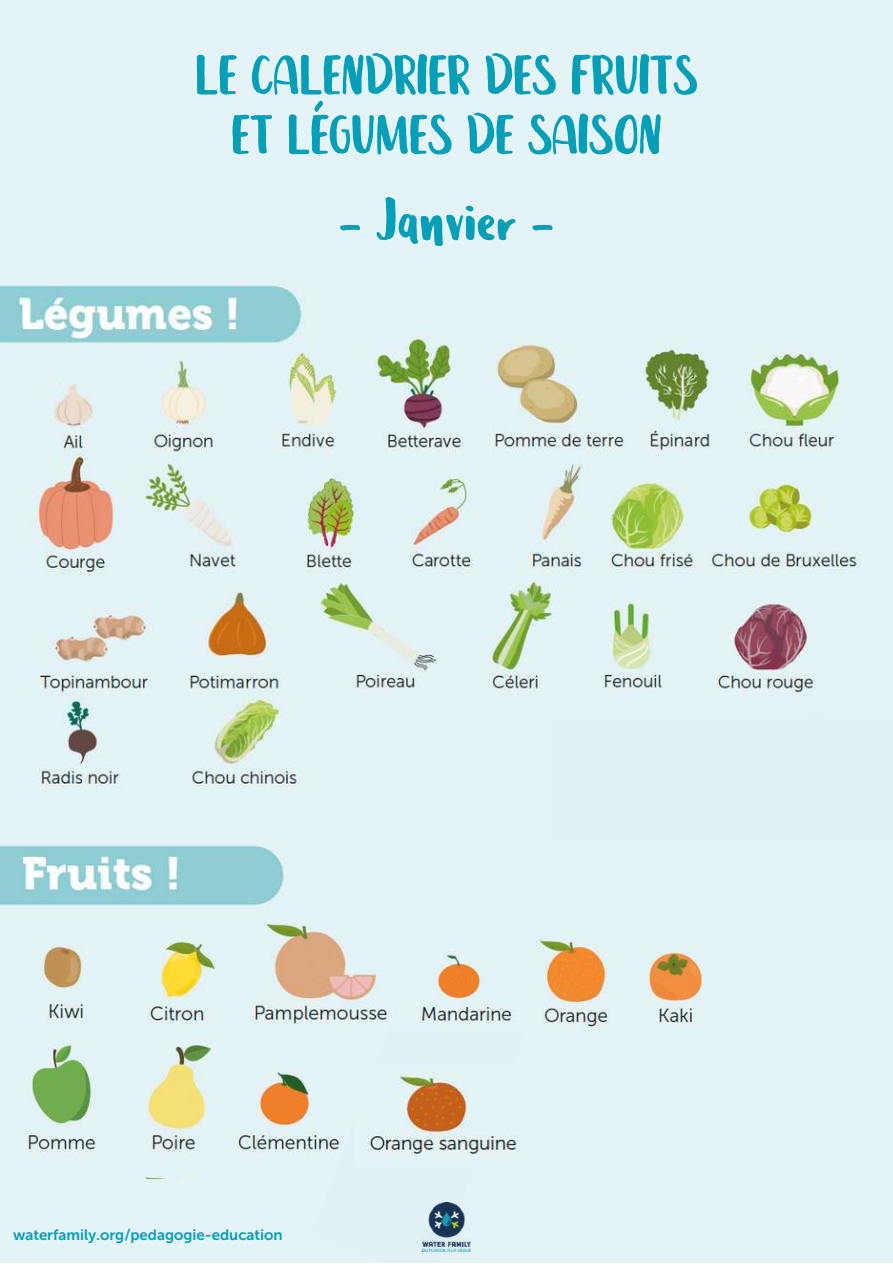
<style>
.page{position:relative;width:893px;height:1264px;background:#fff}
.page>*{position:absolute;margin:0;border:0;box-sizing:border-box;transform-origin:0 0}
.t1{font:60px "Leira";color:#079eb7}
.t2{font:54px/59.6px "Leira";color:#079eb7;text-align:center}
.t3{font:15px "Museo Sans 700";color:#079eb7}
</style>
<div class="page">
<div style="left:0;top:0;width:892px;height:1262px;background:#e4f3f6"></div>
<img style="left:0;top:285px;width:859px;height:503px">
<div style="left:553px;top:716px;width:339px;height:128px;background:#e2f1f6"></div>
<img style="left:27px;top:918px;width:284px;height:260px">
<svg style="left:311px;top:930px;width:160px;height:322px"></svg>
<img style="left:397px;top:930px;width:306px;height:101px">
<img style="left:355px;top:1066px;width:164px;height:98px">
<img style="left:0;top:845px;width:284px;height:61px">
<img style="left:422px;top:1202px;width:48px;height:49px">
<p class="t2" style="left:195px;top:49px;width:504px">LE CALENDRIER DES FRUITS<br>ET LÉGUMES DE SAISON</p>
<p class="t1" style="left:339px;top:179px;width:215px">- Janvier -</p>
<p class="t3" style="left:13px;top:1225px;width:271px">waterfamily.org/pedagogie-education</p>
</div>
